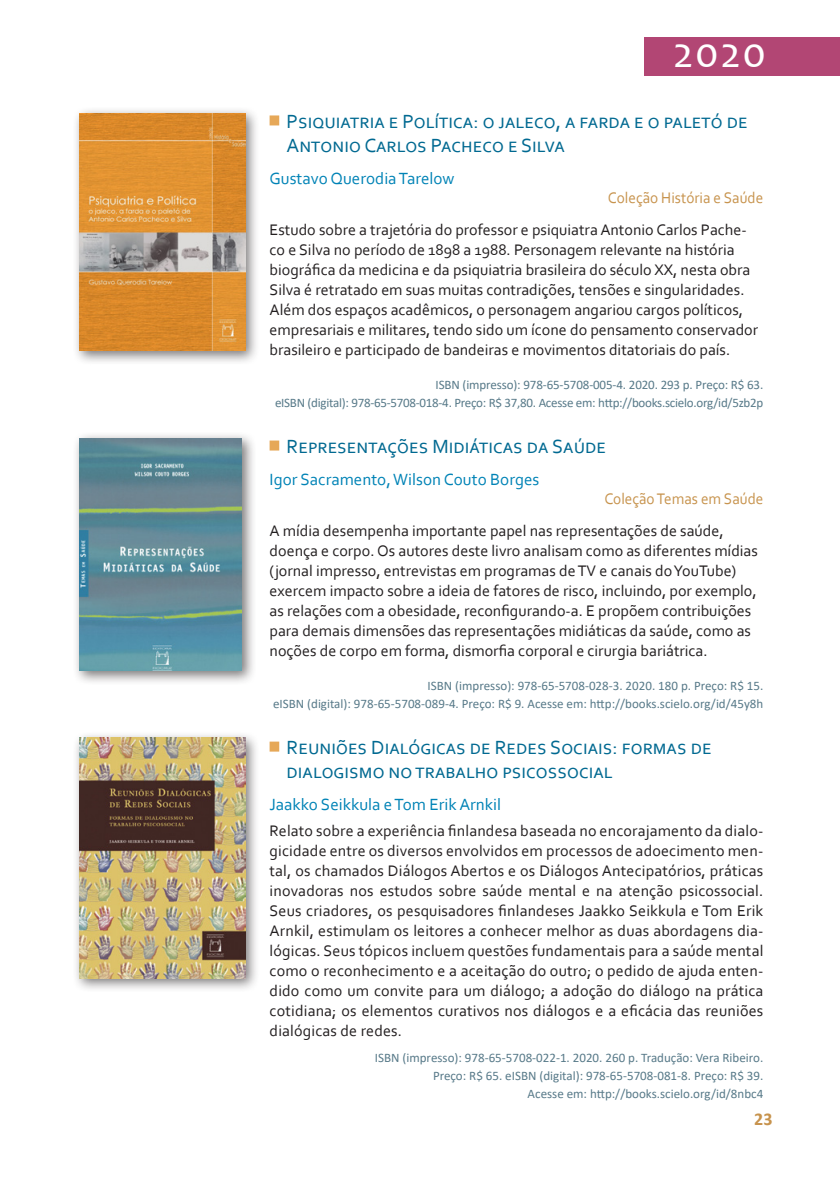
<style>
.page{position:relative;width:840px;height:1191px;background:#fff}
.page>*{position:absolute;margin:0;border:0;box-sizing:border-box;transform-origin:0 0}
.t1{font:44px "Candara";color:#fff}
.Titulo{font:20px/24px "Corbel";color:#006991}
.t2{font:700 18px "Calibri";color:#c7934d}
.Autor{font:17px "Corbel";color:#0083b6}
.Resumo{font:16px/20px "Corbel";color:#231f20}
.Colecao{font:16px "Corbel";color:#c7934d;scale:.95 1}
.Preço{font:13px/18px "Calibri";color:#587a89;text-align:right}
.Preço-2{font:13px/18px "Calibri";letter-spacing:-.02em;color:#587a89;text-align:right}
</style>
<div class="page">
<div style="left:643px;top:37px;width:196px;height:38px;background:#b24674"></div>
<div style="left:269px;top:115px;width:10px;height:10px;background:#e6a858"></div>
<div style="left:269px;top:440px;width:10px;height:10px;background:#e6a858"></div>
<div style="left:269px;top:741px;width:10px;height:10px;background:#e6a858"></div>
<div style="left:72px;top:106px;width:188px;height:260px;background:#231f20;opacity:.6"></div>
<img style="left:79px;top:113px;width:166px;height:237px">
<div style="left:72px;top:431px;width:184px;height:254px;background:#231f20;opacity:.6"></div>
<img style="left:79px;top:438px;width:162px;height:232px">
<div style="left:72px;top:731px;width:188px;height:262px;background:#231f20;opacity:.6"></div>
<img style="left:79px;top:738px;width:166px;height:240px">
<h1 class="t1" style="left:672px;top:25px;width:94px">2020</h1>
<p class="Titulo" style="left:286px;top:109px;width:462px">Psiquiatria e Política: o jaleco, a farda e o paletó de<br>Antonio Carlos Pacheco e Silva</p>
<p class="Autor" style="left:269px;top:168px;width:186px">Gustavo Querodia Tarelow</p>
<p class="Colecao" style="left:607px;top:188px;width:165px">Coleção História e Saúde</p>
<p class="Resumo" style="left:269px;top:219px;width:490px">Estudo sobre a trajetória do professor e psiquiatra Antonio Carlos Pache&shy;co e Silva no período de 1898 a 1988. Personagem relevante na história biográfica da medicina e da psiquiatria brasileira do século XX, nesta obra Silva é retratado em suas muitas contradições, tensões e singularidades.<br>Além dos espaços acadêmicos, o personagem angariou cargos políticos, empresariais e militares, tendo sido um ícone do pensamento conservador brasileiro e participado de bandeiras e movimentos ditatoriais do país.</p>
<p class="Preço-2" style="left:275px;top:375px;width:489px">ISBN (impresso): 978-65-5708-005-4. 2020. 293 p. Preço: R$ 63.<br>eISBN (digital): 978-65-5708-018-4. Preço: R$ 37,80. Acesse em: http://books.scielo.org/id/5zb2p</p>
<p class="Titulo" style="left:286px;top:434px;width:321px">Representações Midiáticas da Saúde</p>
<p class="Autor" style="left:269px;top:469px;width:271px">Igor Sacramento, Wilson Couto Borges</p>
<p class="Colecao" style="left:604px;top:489px;width:169px">Coleção Temas em Saúde</p>
<p class="Resumo" style="left:269px;top:520px;width:489px">A mídia desempenha importante papel nas representações de saúde, doença e corpo. Os autores deste livro analisam como as diferentes mídias (jornal impresso, entrevistas em programas de TV e canais do YouTube) exercem impacto sobre a ideia de fatores de risco, incluindo, por exemplo, as relações com a obesidade, reconfigurando-a. E propõem contribuições para demais dimensões das representações midiáticas da saúde, como as noções de corpo em forma, dismorfia corporal e cirurgia bariátrica.</p>
<p class="Preço" style="left:273px;top:676px;width:491px">ISBN (impresso): 978-65-5708-028-3. 2020. 180 p. Preço: R$ 15.<br>eISBN (digital): 978-65-5708-089-4. Preço: R$ 9. Acesse em: http://books.scielo.org/id/45y8h</p>
<p class="Titulo" style="left:286px;top:735px;width:426px">Reuniões Dialógicas de Redes Sociais: formas de dialogismo no trabalho psicossocial</p>
<p class="Autor" style="left:269px;top:794px;width:233px">Jaakko Seikkula e Tom Erik Arnkil</p>
<p class="Resumo" style="left:269px;top:820px;width:495px;text-align:justify">Relato sobre a experiência finlandesa baseada no encorajamento da dialo&shy;gicidade entre os diversos envolvidos em processos de adoecimento men&shy;tal, os chamados Diálogos Abertos e os Diálogos Antecipatórios, práticas inovadoras nos estudos sobre saúde mental e na atenção psicossocial.<br>Seus criadores, os pesquisadores finlandeses Jaakko Seikkula e Tom Erik Arnkil, estimulam os leitores a conhecer melhor as duas abordagens dia&shy;lógicas. Seus tópicos incluem questões fundamentais para a saúde mental como o reconhecimento e a aceitação do outro; o pedido de ajuda enten&shy;dido como um convite para um diálogo; a adoção do diálogo na prática cotidiana; os elementos curativos nos diálogos e a eficácia das reuniões dialógicas de redes.</p>
<p class="Preço" style="left:374px;top:1048px;width:390px">ISBN (impresso): 978-65-5708-022-1. 2020. 260 p. Tradução: Vera Ribeiro.<br>Preço: R$ 65. eISBN (digital): 978-65-5708-081-8. Preço: R$ 39.<br>Acesse em: http://books.scielo.org/id/8nbc4</p>
<p class="t2" style="left:753px;top:1106px;width:20px">23</p>
</div>
